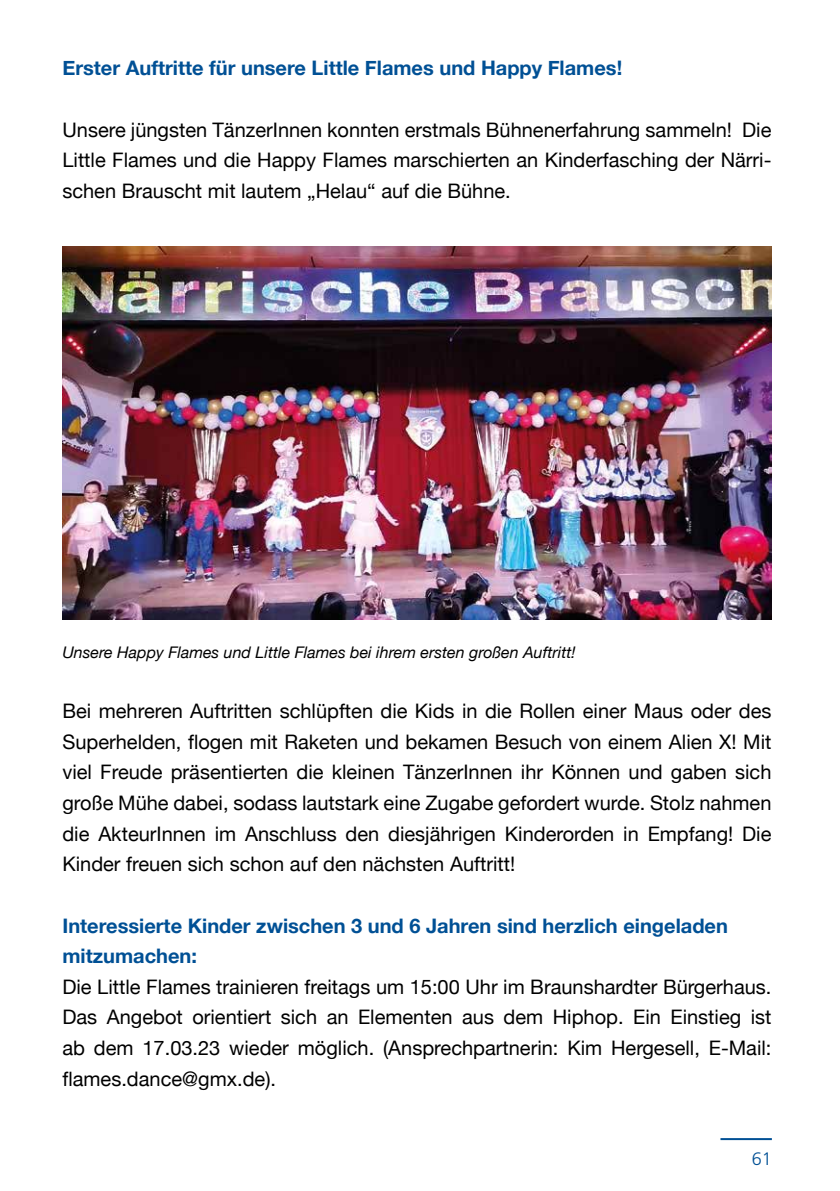
<style>
.page{position:relative;width:840px;height:1191px;background:#fff}
.page>*{position:absolute;margin:0;border:0;box-sizing:border-box;transform-origin:0 0}
.t1{font:20px/30.6px "Helvetica Neue";color:#000;text-align:justify}
.t2{font:700 20px/30.6px "Helvetica Neue";color:#005095}
.t3{font:300 18px "Frutiger LT Std";color:#005095}
.t4{font:italic 16px "Helvetica Neue";color:#000}
</style>
<div class="page">
<hr style="left:720px;top:1138px;width:51px;height:2px;background:#005095">
<img style="left:62px;top:247px;width:709px;height:372px">
<p class="t2" style="left:62px;top:54px;width:561px">Erster Auftritte für unsere Little Flames und Happy Flames!</p>
<p class="t1" style="left:62px;top:115px;width:710px">Unsere jüngsten TänzerInnen konnten erstmals Bühnenerfahrung sammeln! Die Little Flames und die Happy Flames marschierten an Kinderfasching der Närri&shy;schen Brauscht mit lautem „Helau“ auf die Bühne.</p>
<p class="t4" style="left:62px;top:641px;width:514px">Unsere Happy Flames und Little Flames bei ihrem ersten großen Auftritt!</p>
<p class="t1" style="left:62px;top:697px;width:710px">Bei mehreren Auftritten schlüpften die Kids in die Rollen einer Maus oder des Superhelden, flogen mit Raketen und bekamen Besuch von einem Alien X! Mit viel Freude präsentierten die kleinen TänzerInnen ihr Können und gaben sich große Mühe dabei, sodass lautstark eine Zugabe gefordert wurde. Stolz nahmen die AkteurInnen im Anschluss den diesjährigen Kinderorden in Empfang! Die Kinder freuen sich schon auf den nächsten Auftritt!</p>
<p class="t2" style="left:62px;top:910px;width:666px">Interessierte Kinder zwischen 3 und 6 Jahren sind herzlich eingeladen mitzumachen:</p>
<p class="t1" style="left:62px;top:972px;width:710px">Die Little Flames trainieren freitags um 15:00 Uhr im Braunshardter Bürgerhaus.<br>Das Angebot orientiert sich an Elementen aus dem Hiphop. Ein Einstieg ist ab dem 17.03.23 wieder möglich. (Ansprechpartnerin: Kim Hergesell, E-Mail: flames.dance@gmx.de).</p>
<p class="t3" style="left:751px;top:1148px;width:22px">61</p>
</div>
